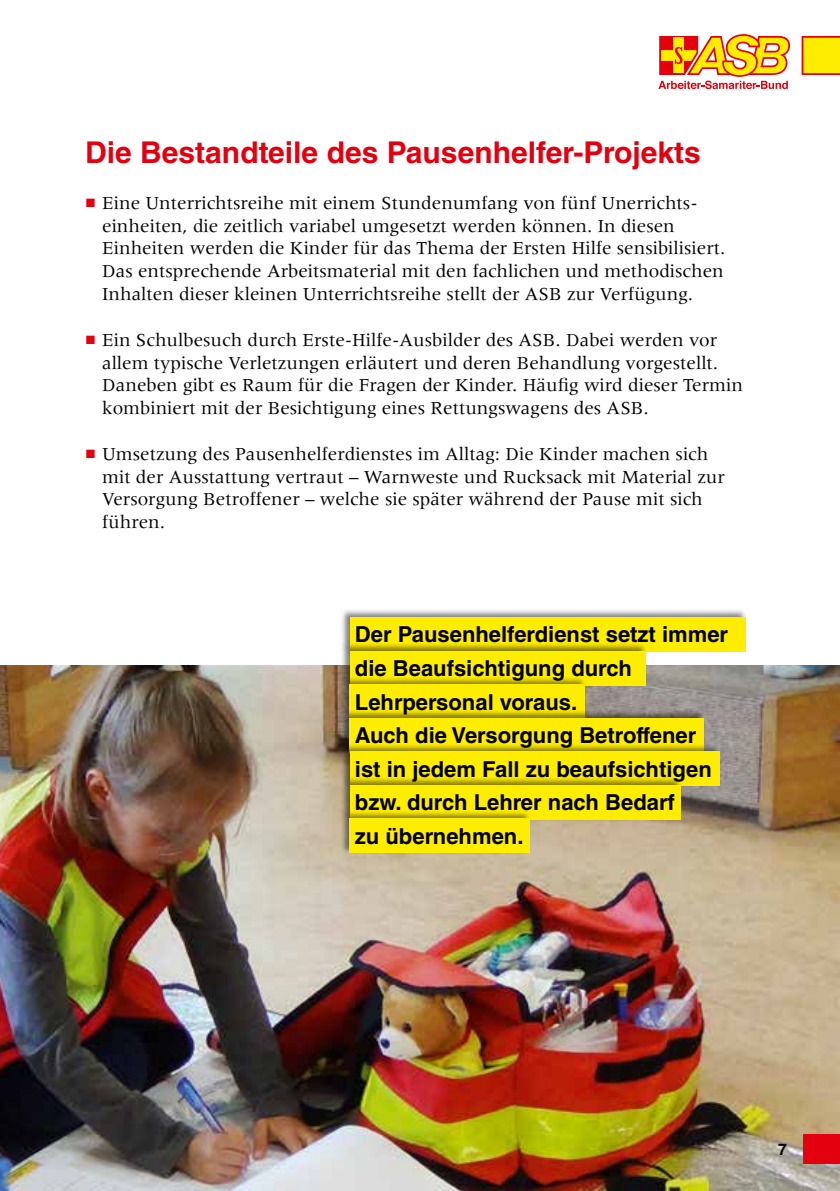
<style>
.page{position:relative;width:840px;height:1191px;background:#fff}
.page>*{position:absolute;margin:0;border:0;box-sizing:border-box;transform-origin:0 0}
.t1{font:700 30px "Helvetica LT Std";color:#e3000f}
.t2{font:700 22px/33.6px "Helvetica LT Std";color:#000}
.t3{font:19px/22.8px "Meridien LT Std";color:#000}
.t4{font:700 16px "Helvetica LT Std";color:#000}
.s1{font-family:"Arial";font-size:18px;color:#e3000f}
</style>
<div class="page">
<img style="left:0;top:665px;width:839px;height:526px">
<div style="left:340px;top:608px;width:406px;height:46px;background:#000;opacity:.5"></div>
<div style="left:349px;top:617px;width:396px;height:34px;background:#ffed00"></div>
<div style="left:340px;top:642px;width:306px;height:45px;background:#000;opacity:.5"></div>
<div style="left:349px;top:651px;width:296px;height:34px;background:#ffed00"></div>
<div style="left:340px;top:675px;width:246px;height:46px;background:#000;opacity:.5"></div>
<div style="left:349px;top:684px;width:236px;height:34px;background:#ffed00"></div>
<div style="left:340px;top:709px;width:365px;height:45px;background:#000;opacity:.5"></div>
<div style="left:349px;top:718px;width:354px;height:34px;background:#ffed00"></div>
<div style="left:340px;top:743px;width:380px;height:45px;background:#000;opacity:.5"></div>
<div style="left:349px;top:751px;width:370px;height:34px;background:#ffed00"></div>
<div style="left:340px;top:776px;width:341px;height:45px;background:#000;opacity:.5"></div>
<div style="left:349px;top:785px;width:331px;height:34px;background:#ffed00"></div>
<div style="left:340px;top:810px;width:190px;height:45px;background:#000;opacity:.5"></div>
<div style="left:349px;top:819px;width:180px;height:34px;background:#ffed00"></div>
<div style="left:802px;top:1134px;width:37px;height:30px;background:#e3000f"></div>
<svg style="left:658px;top:34px;width:131px;height:55px"></svg>
<svg style="left:801px;top:36px;width:38px;height:39px"></svg>
<h1 class="t1" style="left:85px;top:134px;width:617px">Die Bestandteile des Pausenhelfer-Projekts</h1>
<p class="t3" style="left:102px;top:191px;width:624px;text-indent:-17px"><span class="s1">■</span> Eine Unterrichtsreihe mit einem Stundenumfang von fünf Unerrichts&shy;einheiten, die zeitlich variabel umgesetzt werden können. In diesen Einheiten werden die Kinder für das Thema der Ersten Hilfe sensibilisiert.<br>Das entsprechende Arbeitsmaterial mit den fachlichen und methodischen Inhalten dieser kleinen Unterrichtsreihe stellt der ASB zur Verfügung.</p>
<p class="t3" style="left:102px;top:328px;width:642px;text-indent:-17px"><span class="s1">■</span> Ein Schulbesuch durch Erste-Hilfe-Ausbilder des ASB. Dabei werden vor allem typische Verletzungen erläutert und deren Behandlung vorgestellt.<br>Daneben gibt es Raum für die Fragen der Kinder. Häufig wird dieser Termin kombiniert mit der Besichtigung eines Rettungswagens des ASB.</p>
<p class="t3" style="left:102px;top:442px;width:624px;text-indent:-17px"><span class="s1">■</span> Umsetzung des Pausenhelferdienstes im Alltag: Die Kinder machen sich mit der Ausstattung vertraut – Warnweste und Rucksack mit Material zur Versorgung Betroffener – welche sie später während der Pause mit sich führen.</p>
<p class="t2" style="left:355px;top:617px;width:374px">Der Pausenhelferdienst setzt immer die Beaufsichtigung durch<br>Lehrpersonal voraus.<br>Auch die Versorgung Betroffener<br>ist in jedem Fall zu beaufsichtigen bzw. durch Lehrer nach Bedarf<br>zu übernehmen.</p>
<p class="t4" style="left:777px;top:1139px;width:10px">7</p>
</div>
